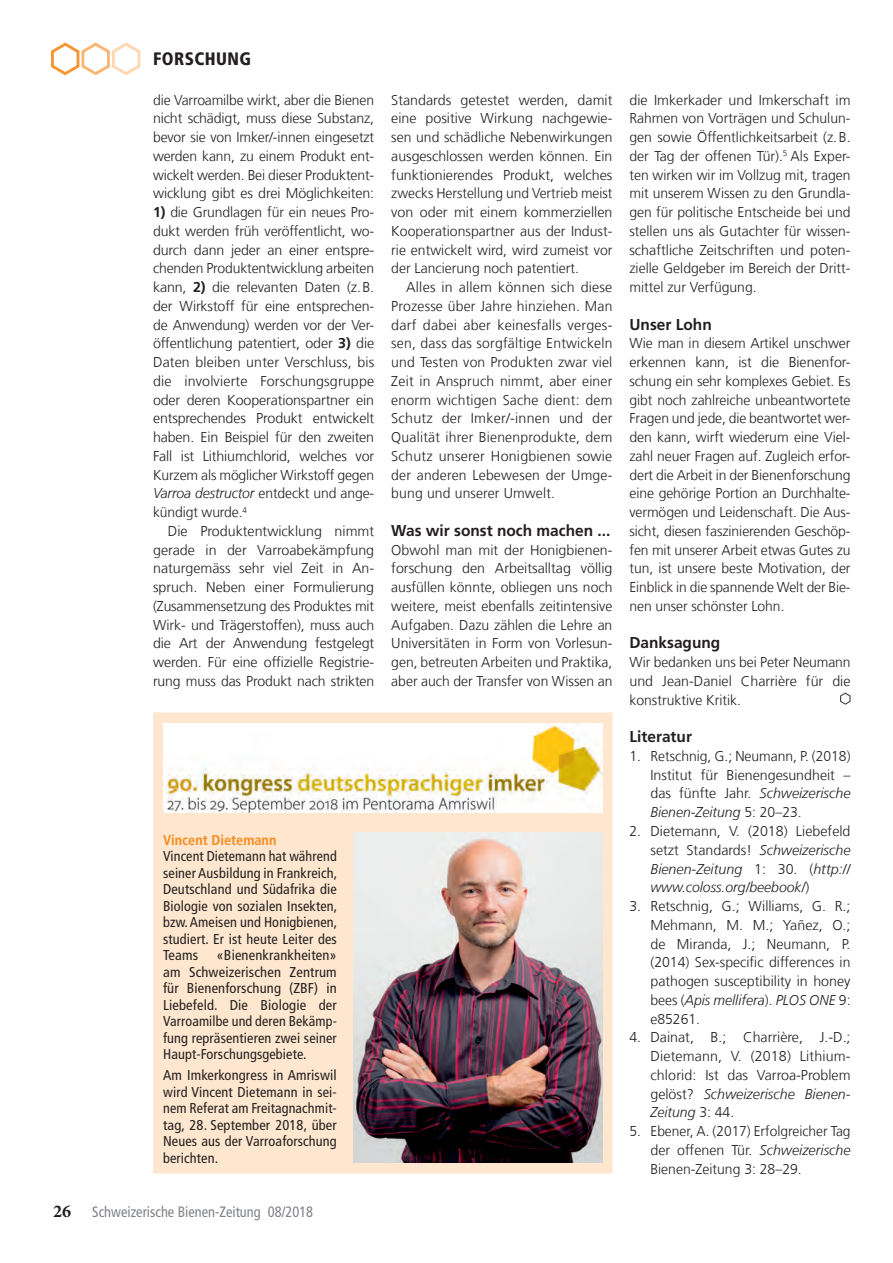
<style>
.page{position:relative;width:893px;height:1263px;background:#fff}
.page>*{position:absolute;margin:0;border:0;box-sizing:border-box;transform-origin:0 0}
.t1{font:900 condensed 18px "Frutiger LT Com";letter-spacing:.025em;color:#231f20;scale:.96 1}
.t2{font:700 15.75px "Frutiger LT Com";color:#231f20}
.t3{font:condensed 15px "Frutiger LT Com";color:#808285;scale:.96 1}
.t4{font:300 14.25px/18.8px "Frutiger LT Com";color:#231f20;text-align:justify}
.t5{font:condensed 14.25px/16.5px "Frutiger LT Com";letter-spacing:.01em;color:#231f20;text-align:justify}
.t6{font:italic 300 14.25px/18.8px "Frutiger LT Com";color:#231f20;text-align:justify}
.t7{font:700 condensed 14.25px "Frutiger LT Com";color:#f68b1f}
.s1{font-weight:700}
.s2{font-style:italic}
.s3{font-family:"Minion Pro";font-weight:700;font-stretch:normal;font-size:18px;color:#231f20}
.s4{font-style:normal}
</style>
<div class="page">
<svg style="left:840px;top:692px;width:11px;height:13px"></svg>
<svg style="left:51px;top:42px;width:90px;height:34px"></svg>
<div style="left:154px;top:713px;width:458px;height:460px;background:#fee7ce"></div>
<div style="left:153px;top:712px;width:460px;height:461px;border:2px solid #fee7ce"></div>
<img style="left:354px;top:832px;width:249px;height:331px">
<img style="left:163px;top:723px;width:440px;height:89px">
<p class="t1" style="left:153px;top:48px;width:103px">FORSCHUNG</p>
<p class="t4" style="left:153px;top:90px;width:223px">die Varroamilbe wirkt, aber die Bienen nicht schädigt, muss diese Substanz, bevor sie von Imker/-innen eingesetzt werden kann, zu einem Produkt ent&shy;wickelt werden. Bei dieser Produktent&shy;wicklung gibt es drei Möglichkeiten:</p>
<p class="t4" style="left:153px;top:203px;width:223px"><span class="s1">1)</span> die Grundlagen für ein neues Pro&shy;dukt werden früh veröffentlicht, wo&shy;durch dann jeder an einer entspre&shy;chenden Produktentwicklung arbeiten kann, <span class="s1">2)</span> die relevanten Daten (z.B. der Wirkstoff für eine entsprechen&shy;de Anwendung) werden vor der Ver&shy;öffentlichung patentiert, oder <span class="s1">3)</span> die Daten bleiben unter Verschluss, bis die involvierte Forschungsgruppe oder deren Kooperationspartner ein entsprechendes Produkt entwickelt haben. Ein Beispiel für den zweiten Fall ist Lithiumchlorid, welches vor Kurzem als möglicher Wirkstoff gegen <span class="s2">Varroa destructor</span> entdeckt und ange&shy;kündigt wurde.<sup>4</sup></p>
<p class="t4" style="left:153px;top:522px;width:223px;text-indent:15px">Die Produktentwicklung nimmt gerade in der Varroabekämpfung naturgemäss sehr viel Zeit in An&shy;spruch. Neben einer Formulierung (Zusammensetzung des Produktes mit Wirk- und Trägerstoffen), muss auch die Art der Anwendung festgelegt werden. Für eine offizielle Registrie&shy;rung muss das Produkt nach strikten</p>
<p class="t7" style="left:163px;top:831px;width:115px">Vincent Dietemann</p>
<p class="t5" style="left:163px;top:848px;width:176px">Vincent Dietemann hat während seiner Ausbildung in Frankreich, Deutschland und Südafrika die Biologie von sozialen Insekten, bzw. Ameisen und Honigbienen, studiert. Er ist heute Leiter des Teams</p>
<p class="t5" style="left:163px;top:947px;width:175px;text-indent:53px">«Bienenkrankheiten» am Schweizerischen Zentrum für Bienenforschung (ZBF) in Liebefeld. Die Biologie der Varroamilbe und deren Bekämp&shy;fung repräsentieren zwei seiner Haupt-Forschungsgebiete.</p>
<p class="t5" style="left:163px;top:1067px;width:175px">Am Imkerkongress in Amriswil wird Vincent Dietemann in sei&shy;nem Referat am Freitagnachmit&shy;tag, 28. September 2018, über Neues aus der Varroaforschung berichten.</p>
<p class="t3" style="left:53px;top:1203px;width:272px"><span class="s3">26</span> Schweizerische Bienen-Zeitung 08/2018</p>
<p class="t4" style="left:391px;top:90px;width:223px">Standards getestet werden, damit eine positive Wirkung nachgewie&shy;sen und schädliche Nebenwirkungen ausgeschlossen werden können. Ein funktionierendes Produkt, welches zwecks Herstellung und Vertrieb meist von oder mit einem kommerziellen Kooperationspartner aus der Indust&shy;rie entwickelt wird, wird zumeist vor der Lancierung noch patentiert.</p>
<p class="t4" style="left:391px;top:278px;width:223px;text-indent:15px">Alles in allem können sich diese Prozesse über Jahre hinziehen. Man darf dabei aber keinesfalls verges&shy;sen, dass das sorgfältige Entwickeln und Testen von Produkten zwar viel Zeit in Anspruch nimmt, aber einer enorm wichtigen Sache dient: dem Schutz der Imker/-innen und der Qualität ihrer Bienenprodukte, dem Schutz unserer Honigbienen sowie der anderen Lebewesen der Umge&shy;bung und unserer Umwelt.</p>
<p class="t2" style="left:391px;top:521px;width:220px">Was wir sonst noch machen ...</p>
<p class="t4" style="left:391px;top:540px;width:223px">Obwohl man mit der Honigbienen&shy;forschung den Arbeitsalltag völlig ausfüllen könnte, obliegen uns noch weitere, meist ebenfalls zeitintensive Aufgaben. Dazu zählen die Lehre an Universitäten in Form von Vorlesun&shy;gen, betreuten Arbeiten und Praktika, aber auch der Transfer von Wissen an</p>
<p class="t4" style="left:629px;top:90px;width:223px">die Imkerkader und Imkerschaft im Rahmen von Vorträgen und Schulun&shy;gen sowie Öffentlichkeitsarbeit (z.B. der Tag der offenen Tür).<sup>5</sup> Als Exper&shy;ten wirken wir im Vollzug mit, tragen mit unserem Wissen zu den Grundla&shy;gen für politische Entscheide bei und stellen uns als Gutachter für wissen&shy;schaftliche Zeitschriften und poten&shy;zielle Geldgeber im Bereich der Dritt&shy;mittel zur Verfügung.</p>
<p class="t2" style="left:629px;top:315px;width:84px">Unser Lohn</p>
<p class="t4" style="left:629px;top:334px;width:223px">Wie man in diesem Artikel unschwer erkennen kann, ist die Bienenfor&shy;schung ein sehr komplexes Gebiet. Es gibt noch zahlreiche unbeantwortete Fragen und jede, die beantwortet wer&shy;den kann, wirft wiederum eine Viel&shy;zahl neuer Fragen auf. Zugleich erfor&shy;dert die Arbeit in der Bienenforschung eine gehörige Portion an Durchhalte&shy;vermögen und Leidenschaft. Die Aus&shy;sicht, diesen faszinierenden Geschöp&shy;fen mit unserer Arbeit etwas Gutes zu tun, ist unsere beste Motivation, der Einblick in die spannende Welt der Bie&shy;nen unser schönster Lohn.</p>
<p class="t2" style="left:629px;top:634px;width:92px">Danksagung</p>
<p class="t4" style="left:629px;top:653px;width:223px">Wir bedanken uns bei Peter Neumann und Jean-Daniel Charrière für die konstruktive Kritik.</p>
<p class="t2" style="left:629px;top:727px;width:64px">Literatur</p>
<p class="t4" style="left:650px;top:747px;width:202px;text-indent:-21px">1. Retschnig, G.; Neumann, P. (2018)<br>Institut für Bienengesundheit – das fünfte Jahr. <span class="s2">Schweizerische Bienen-Zeitung</span> 5: 20–23.</p>
<p class="t6" style="left:650px;top:822px;width:202px;text-indent:-21px"><span class="s4">2. Dietemann, V. (2018) Liebefeld setzt Standards!</span> Schweizerische Bienen-Zeitung <span class="s4">1: 30. (</span>http:// www.coloss.org/beebook/<span class="s4">)</span></p>
<p class="t4" style="left:650px;top:897px;width:202px;text-indent:-21px">3. Retschnig, G.; Williams, G. R.; Mehmann, M. M.; Yañez, O.; de Miranda, J.; Neumann, P. (2014) Sex-specific differences in pathogen susceptibility in honey bees (<span class="s2">Apis mellifera</span>). <span class="s2">PLOS ONE</span> 9: e85261.</p>
<p class="t4" style="left:650px;top:1028px;width:202px;text-indent:-21px">4. Dainat, B.; Charrière, J.-D.; Dietemann, V. (2018) Lithium&shy;chlorid: Ist das Varroa-Problem gelöst? <span class="s2">Schweizerische Bienen-Zeitung</span> 3: 44.</p>
<p class="t4" style="left:650px;top:1122px;width:202px;text-indent:-21px">5. Ebener, A. (2017) Erfolgreicher Tag der offenen Tür. <span class="s2">Schweizerische </span>Bienen-Zeitung 3: 28–29.</p>
</div>
